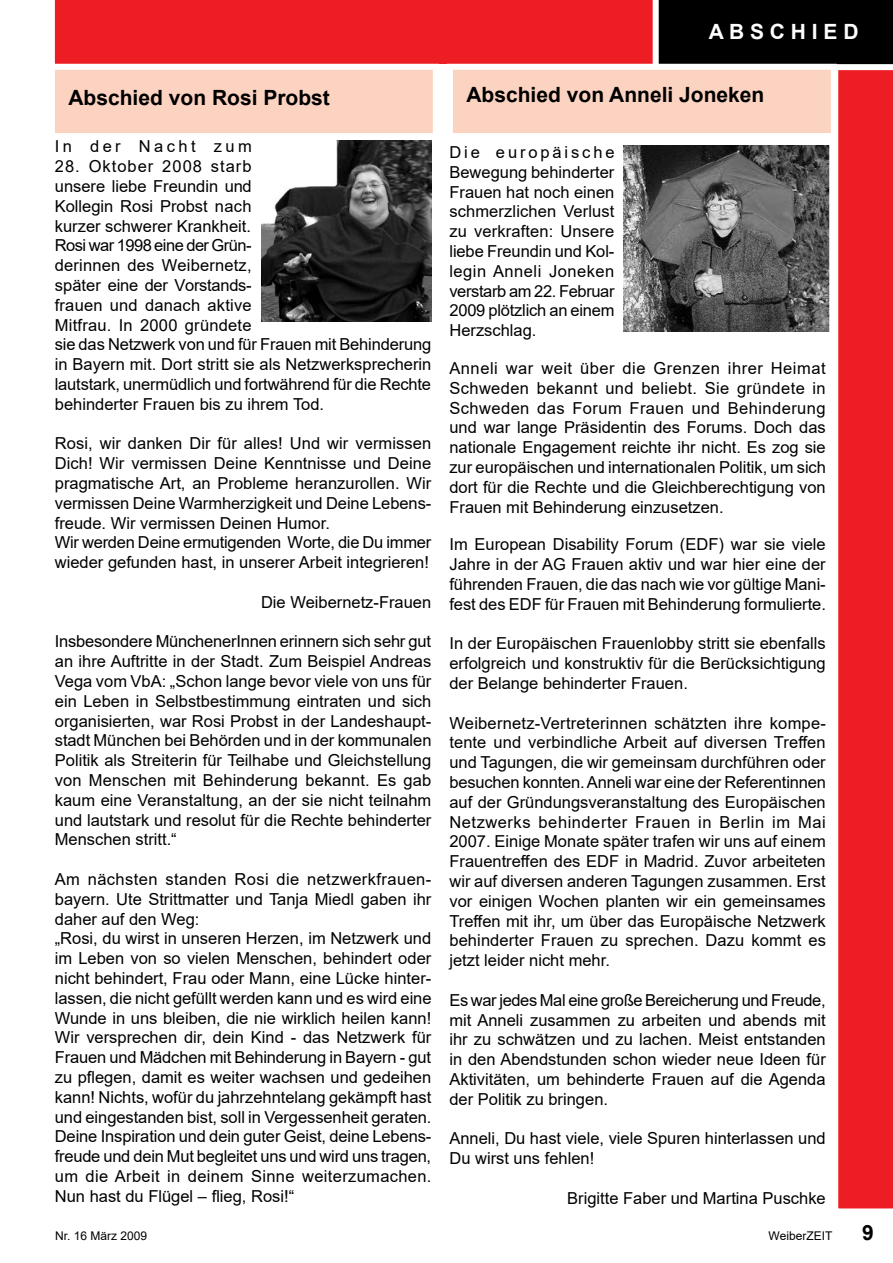
<style>
.page{position:relative;width:893px;height:1263px;background:#fff}
.page>*{position:absolute;margin:0;border:0;box-sizing:border-box;transform-origin:0 0}
.t1{font:700 21px "Arial";color:#000}
.t2{font:700 21px "Arial";color:#fff}
.t3{font:16.5px/19.8px "Arial";color:#000;text-align:justify}
.t4{font:16.5px "Arial";letter-spacing:.205em;color:#000}
.t5{font:12px "Arial";color:#000}
</style>
<div class="page">
<img style="left:623px;top:146px;width:206px;height:186px">
<div style="left:54px;top:0;width:599px;height:64px;background:#ed1d24"></div>
<svg style="left:829px;top:70px;width:64px;height:1139px;background:#ef3e44"></svg>
<div style="left:658px;top:0;width:235px;height:65px;background:#000"></div>
<img style="left:261px;top:140px;width:171px;height:182px">
<div style="left:49px;top:64px;width:390px;height:75px;background:#fcd3c1;border:6px solid #fff"></div>
<div style="left:447px;top:64px;width:390px;height:75px;background:#fcd3c1;border:6px solid #fff"></div>
<div style="left:434px;top:64px;width:15px;height:42px;background:#fff"></div>
<p class="t2" style="left:709px;top:17px;width:151px">A B S C H I E D</p>
<h1 class="t1" style="left:68px;top:83px;width:263px">Abschied von Rosi Probst</h1>
<h1 class="t1" style="left:466px;top:80px;width:299px">Abschied von Anneli Joneken</h1>
<p class="t4" style="left:55px;top:135px;width:198px">In der Nacht zum</p>
<p class="t3" style="left:55px;top:156px;width:198px">28. Oktober 2008 starb unsere liebe Freundin und Kollegin Rosi Probst nach kurzer schwerer Krankheit.</p>
<p class="t3" style="left:55px;top:236px;width:378px;text-align:left">Rosi war 1998 eine der Grün-<br>derinnen des Weibernetz,<br>später eine der Vorstands-<br>frauen und danach aktive<br>Mitfrau. In 2000 gründete<br>sie das Netzwerk von und für Frauen mit Behinderung in Bayern mit. Dort stritt sie als Netzwerksprecherin lautstark, unermüdlich und fortwährend für die Rechte behinderter Frauen bis zu ihrem Tod.</p>
<p class="t3" style="left:55px;top:434px;width:378px">Rosi, wir danken Dir für alles! Und wir vermissen Dich! Wir vermissen Deine Kenntnisse und Deine pragmatische Art, an Probleme heranzurollen. Wir vermissen Deine Warmherzigkeit und Deine Lebens&shy;freude. Wir vermissen Deinen Humor.</p>
<p class="t3" style="left:55px;top:533px;width:378px">Wir werden Deine ermutigenden Worte, die Du immer wieder gefunden hast, in unserer Arbeit integrieren!</p>
<p class="t3" style="left:261px;top:592px;width:172px">Die Weibernetz-Frauen</p>
<p class="t3" style="left:55px;top:632px;width:378px">Insbesondere MünchenerInnen erinnern sich sehr gut an ihre Auftritte in der Stadt. Zum Beispiel Andreas Vega vom VbA: „Schon lange bevor viele von uns für ein Leben in Selbstbestimmung eintraten und sich organisierten, war Rosi Probst in der Landeshaupt&shy;stadt München bei Behörden und in der kommunalen Politik als Streiterin für Teilhabe und Gleichstellung von Menschen mit Behinderung bekannt. Es gab kaum eine Veranstaltung, an der sie nicht teilnahm und lautstark und resolut für die Rechte behinderter Menschen stritt.“</p>
<p class="t3" style="left:55px;top:869px;width:378px">Am nächsten standen Rosi die netzwerkfrauen&shy;bayern. Ute Strittmatter und Tanja Miedl gaben ihr daher auf den Weg:</p>
<p class="t3" style="left:55px;top:929px;width:378px">„Rosi, du wirst in unseren Herzen, im Netzwerk und im Leben von so vielen Menschen, behindert oder nicht behindert, Frau oder Mann, eine Lücke hinter&shy;lassen, die nicht gefüllt werden kann und es wird eine Wunde in uns bleiben, die nie wirklich heilen kann!<br>Wir versprechen dir, dein Kind - das Netzwerk für Frauen und Mädchen mit Behinderung in Bayern - gut zu pflegen, damit es weiter wachsen und gedeihen kann! Nichts, wofür du jahrzehntelang gekämpft hast und eingestanden bist, soll in Vergessenheit geraten.<br>Deine Inspiration und dein guter Geist, deine Lebens&shy;freude und dein Mut begleitet uns und wird uns tragen, um die Arbeit in deinem Sinne weiterzumachen.<br>Nun hast du Flügel – flieg, Rosi!“</p>
<p class="t3" style="left:449px;top:142px;width:167px">Die europäische Bewegung behinderter Frauen hat noch einen schmerzlichen Verlust zu verkraften: Unsere liebe Freundin und Kol&shy;legin Anneli Joneken verstarb am 22. Februar 2009 plötzlich an einem Herzschlag.</p>
<p class="t3" style="left:449px;top:358px;width:378px">Anneli war weit über die Grenzen ihrer Heimat Schweden bekannt und beliebt. Sie gründete in Schweden das Forum Frauen und Behinderung und war lange Präsidentin des Forums. Doch das nationale Engagement reichte ihr nicht. Es zog sie zur europäischen und internationalen Politik, um sich dort für die Rechte und die Gleichberechtigung von Frauen mit Behinderung einzusetzen.</p>
<p class="t3" style="left:449px;top:534px;width:378px">Im European Disability Forum (EDF) war sie viele Jahre in der AG Frauen aktiv und war hier eine der führenden Frauen, die das nach wie vor gültige Mani&shy;fest des EDF für Frauen mit Behinderung formulierte.</p>
<p class="t3" style="left:449px;top:633px;width:378px">In der Europäischen Frauenlobby stritt sie ebenfalls erfolgreich und konstruktiv für die Berücksichtigung der Belange behinderter Frauen.</p>
<p class="t3" style="left:449px;top:713px;width:378px">Weibernetz-Vertreterinnen schätzten ihre kompe&shy;tente und verbindliche Arbeit auf diversen Treffen und Tagungen, die wir gemeinsam durchführen oder besuchen konnten. Anneli war eine der Referentinnen auf der Gründungsveranstaltung des Europäischen Netzwerks behinderter Frauen in Berlin im Mai 2007. Einige Monate später trafen wir uns auf einem Frauentreffen des EDF in Madrid. Zuvor arbeiteten wir auf diversen anderen Tagungen zusammen. Erst vor einigen Wochen planten wir ein gemeinsames Treffen mit ihr, um über das Europäische Netzwerk behinderter Frauen zu sprechen. Dazu kommt es jetzt leider nicht mehr.</p>
<p class="t3" style="left:449px;top:990px;width:378px">Es war jedes Mal eine große Bereicherung und Freude, mit Anneli zusammen zu arbeiten und abends mit ihr zu schwätzen und zu lachen. Meist entstanden in den Abendstunden schon wieder neue Ideen für Aktivitäten, um behinderte Frauen auf die Agenda der Politik zu bringen.</p>
<p class="t3" style="left:449px;top:1128px;width:378px">Anneli, Du hast viele, viele Spuren hinterlassen und<br>Du wirst uns fehlen!</p>
<p class="t3" style="left:567px;top:1188px;width:260px">Brigitte Faber und Martina Puschke</p>
<p class="t5" style="left:55px;top:1228px;width:94px">Nr. 16 März 2009</p>
<p class="t5" style="left:768px;top:1228px;width:65px">WeiberZEIT</p>
<p class="t1" style="left:862px;top:1218px;width:13px">9</p>
</div>
